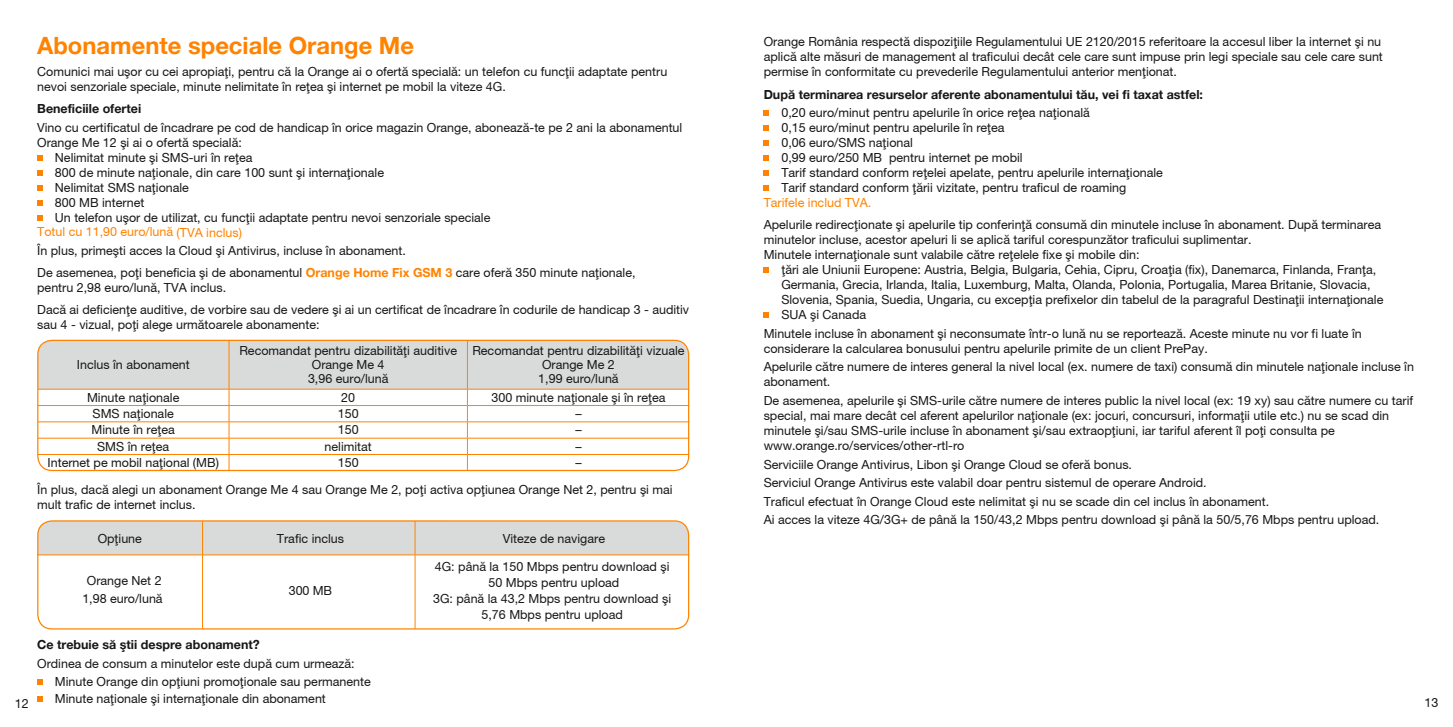
<style>
.page{position:relative;width:1453px;height:727px;background:#fff}
.page>*{position:absolute;margin:0;border:0;box-sizing:border-box;transform-origin:0 0}
.t1{font:700 23.75px "Rom Helvetica Neue";color:#ff8300}
.t2{font:12.5px/15px "Rom Helvetica Neue";color:#181716}
.t3{font:700 12.5px "Rom Helvetica Neue";color:#181716}
.t4{font:12.5px "Rom Helvetica Neue";color:#ff8300}
.s1{font-weight:700;color:#ff8300}
</style>
<div class="page">
<svg style="left:37px;top:155px;width:6px;height:5px"></svg>
<svg style="left:37px;top:170px;width:6px;height:5px"></svg>
<svg style="left:37px;top:185px;width:6px;height:5px"></svg>
<svg style="left:37px;top:200px;width:6px;height:5px"></svg>
<svg style="left:37px;top:215px;width:6px;height:5px"></svg>
<svg style="left:39px;top:341px;width:650px;height:129px"></svg>
<div style="left:37px;top:339px;width:652px;height:132px;border:1px solid #ff8300;border-radius:14px"></div>
<div style="left:38px;top:521px;width:651px;height:33px;background:#d9dada"></div>
<hr style="left:202px;top:521px;width:1px;height:33px;background:#ff8300">
<hr style="left:415px;top:521px;width:1px;height:33px;background:#ff8300">
<hr style="left:37px;top:554px;width:165px;height:1px;background:#ff8300">
<hr style="left:202px;top:554px;width:213px;height:1px;background:#ff8300">
<hr style="left:202px;top:555px;width:1px;height:73px;background:#ff8300">
<hr style="left:415px;top:554px;width:274px;height:1px;background:#ff8300">
<hr style="left:415px;top:555px;width:1px;height:73px;background:#ff8300">
<div style="left:37px;top:520px;width:652px;height:109px;border:1px solid #ff8300;border-radius:14px"></div>
<svg style="left:37px;top:679px;width:6px;height:5px"></svg>
<svg style="left:37px;top:696px;width:6px;height:5px"></svg>
<svg style="left:764px;top:110px;width:5px;height:6px"></svg>
<svg style="left:764px;top:125px;width:5px;height:6px"></svg>
<svg style="left:764px;top:140px;width:5px;height:6px"></svg>
<svg style="left:764px;top:155px;width:5px;height:6px"></svg>
<svg style="left:764px;top:170px;width:5px;height:6px"></svg>
<svg style="left:764px;top:185px;width:5px;height:6px"></svg>
<svg style="left:764px;top:267px;width:5px;height:6px"></svg>
<svg style="left:764px;top:312px;width:5px;height:6px"></svg>
<h1 class="t1" style="left:37px;top:32px;width:378px">Abonamente speciale Orange Me</h1>
<p class="t2" style="left:37px;top:64px;width:631px">Comunici mai u[or cu cei apropia]i, pentru c` la Orange ai o ofert` special`: un telefon cu func]ii adaptate pentru nevoi senzoriale speciale, minute nelimitate în re]ea [i internet pe mobil la viteze 4G.</p>
<p class="t3" style="left:37px;top:102px;width:106px">Beneficiile ofertei</p>
<p class="t2" style="left:37px;top:120px;width:647px">Vino cu certificatul de încadrare pe cod de handicap în orice magazin Orange, aboneaz`-te pe 2 ani la abonamentul</p>
<p class="t2" style="left:37px;top:135px;width:206px">Orange Me 12 [i ai o ofert` special`:</p>
<p class="t2" style="left:55px;top:150px;width:199px">Nelimitat minute [i SMS-uri în re]ea</p>
<p class="t2" style="left:55px;top:165px;width:331px">800 de minute na]ionale, din care 100 sunt [i interna]ionale</p>
<p class="t2" style="left:55px;top:180px;width:136px">Nelimitat SMS na]ionale</p>
<p class="t2" style="left:55px;top:195px;width:91px">800 MB internet</p>
<p class="t2" style="left:55px;top:210px;width:437px">Un telefon u[or de utilizat, cu func]ii adaptate pentru nevoi senzoriale speciale</p>
<p class="t4" style="left:37px;top:225px;width:206px">Totul cu 11,90 euro/lun` (TVA inclus)</p>
<p class="t2" style="left:37px;top:239px;width:600px;line-height:22.1px">În plus, prime[ti acces la Cloud [i Antivirus, incluse \n abonament.<br>De asemenea, po]i beneficia [i de abonamentul <span class="s1">Orange Home Fix GSM 3</span> care ofer` 350 minute na]ionale,</p>
<p class="t2" style="left:37px;top:276px;width:653px;line-height:22.1px">pentru 2,98 euro/lun`, TVA inclus.<br>Dac` ai deficien]e auditive, de vorbire sau de vedere [i ai un certificat de încadrare în codurile de handicap 3 - auditiv</p>
<p class="t2" style="left:37px;top:317px;width:284px">sau 4 - vizual, po]i alege urm`toarele abonamente:</p>
<p class="t2" style="left:77px;top:357px;width:114px">Inclus în abonament</p>
<p class="t2" style="left:239px;top:344px;width:219px;line-height:13.8px;text-align:center">Recomandat pentru dizabilit`]i auditive<br>Orange Me 4<br>3,96 euro/lun`</p>
<p class="t2" style="left:472px;top:344px;width:214px;line-height:13.8px;text-align:center">Recomandat pentru dizabilit`]i vizuale<br>Orange Me 2<br>1,99 euro/lun`</p>
<p class="t2" style="left:87px;top:390px;width:94px">Minute na]ionale</p>
<p class="t2" style="left:341px;top:390px;width:15px">20</p>
<p class="t2" style="left:491px;top:390px;width:175px">300 minute na]ionale [i în re]ea</p>
<p class="t2" style="left:93px;top:406px;width:83px">SMS na]ionale</p>
<p class="t2" style="left:338px;top:406px;width:22px">150</p>
<p class="t2" style="left:575px;top:406px;width:8px">–</p>
<p class="t2" style="left:92px;top:422px;width:85px">Minute în re]ea</p>
<p class="t2" style="left:338px;top:422px;width:22px">150</p>
<p class="t2" style="left:575px;top:422px;width:8px">–</p>
<p class="t2" style="left:97px;top:439px;width:74px">SMS în re]ea</p>
<p class="t2" style="left:325px;top:439px;width:49px">nelimitat</p>
<p class="t2" style="left:575px;top:439px;width:8px">–</p>
<p class="t2" style="left:48px;top:455px;width:173px">Internet pe mobil na]ional (MB)</p>
<p class="t2" style="left:338px;top:455px;width:22px">150</p>
<p class="t2" style="left:37px;top:449px;width:637px;line-height:26.9px;text-indent:538px">–<br>În plus, dac` alegi un abonament Orange Me 4 sau Orange Me 2, po]i activa op]iunea Orange Net 2, pentru [i mai</p>
<p class="t2" style="left:37px;top:497px;width:160px">mult trafic de internet inclus.</p>
<p class="t2" style="left:98px;top:530px;width:46px">Op]iune</p>
<p class="t2" style="left:277px;top:530px;width:69px">Trafic inclus</p>
<p class="t2" style="left:503px;top:530px;width:104px">Viteze de navigare</p>
<p class="t2" style="left:82px;top:572px;width:82px;line-height:17.9px;text-align:center">Orange Net 2<br>1,98 euro/lun`</p>
<p class="t2" style="left:289px;top:583px;width:45px">300 MB</p>
<p class="t2" style="left:433px;top:558px;width:240px;line-height:16.2px;text-align:center">4G: pân` la 150 Mbps pentru download [i<br>50 Mbps pentru upload<br>3G: pân` la 43,2 Mbps pentru download [i<br>5,76 Mbps pentru upload</p>
<p class="t2" style="left:764px;top:34px;width:621px">Orange România respect` dispozi]iile Regulamentului UE 2120/2015 referitoare la accesul liber la internet [i nu aplic` alte m`suri de management al traficului decât cele care sunt impuse prin legi speciale sau cele care sunt permise \n conformitate cu prevederile Regulamentului anterior men]ionat.</p>
<p class="t3" style="left:764px;top:87px;width:441px">Dup` terminarea resurselor aferente abonamentului t`u, vei fi taxat astfel:</p>
<p class="t2" style="left:781px;top:105px;width:383px">0,20 euro/minut pentru apelurile în orice re]ea na]ional`<br>0,15 euro/minut pentru apelurile în re]ea<br>0,06 euro/SMS na]ional<br>0,99 euro/250 MB pentru internet pe mobil<br>Tarif standard conform re]elei apelate, pentru apelurile interna]ionale Tarif standard conform ]`rii vizitate, pentru traficul de roaming</p>
<p class="t4" style="left:764px;top:196px;width:109px">Tarifele includ TVA.</p>
<p class="t2" style="left:764px;top:217px;width:619px">Apelurile redirec]ionate [i apelurile tip conferin]` consum` din minutele incluse în abonament. Dup` terminarea minutelor incluse, acestor apeluri li se aplic` tariful corespunz`tor traficului suplimentar.<br>Minutele interna]ionale sunt valabile c`tre re]elele fixe [i mobile din:</p>
<p class="t2" style="left:781px;top:262px;width:603px">]`ri ale Uniunii Europene: Austria, Belgia, Bulgaria, Cehia, Cipru, Croa]ia (fix), Danemarca, Finlanda, Fran]a, Germania, Grecia, Irlanda, Italia, Luxemburg, Malta, Olanda, Polonia, Portugalia, Marea Britanie, Slovacia, Slovenia, Spania, Suedia, Ungaria, cu excep]ia prefixelor din tabelul de la paragraful Destina]ii interna]ionale SUA [i Canada</p>
<p class="t2" style="left:764px;top:326px;width:600px">Minutele incluse în abonament [i neconsumate într-o lun` nu se reporteaz`. Aceste minute nu vor fi luate în considerare la calcularea bonusului pentru apelurile primite de un client PrePay.</p>
<p class="t2" style="left:764px;top:359px;width:652px">Apelurile c`tre numere de interes general la nivel local (ex. numere de taxi) consum` din minutele na]ionale incluse în abonament.</p>
<p class="t2" style="left:764px;top:393px;width:651px">De asemenea, apelurile [i SMS-urile c`tre numere de interes public la nivel local (ex: 19 xy) sau c`tre numere cu tarif special, mai mare decât cel aferent apelurilor na]ionale (ex: jocuri, concursuri, informa]ii utile etc.) nu se scad din minutele [i/sau SMS-urile incluse în abonament [i/sau extraop]iuni, iar tariful aferent îl po]i consulta pe www.orange.ro/services/other-rtl-ro</p>
<p class="t2" style="left:764px;top:455px;width:617px;line-height:18.5px">Serviciile Orange Antivirus, Libon [i Orange Cloud se ofer` bonus.<br>Serviciul Orange Antivirus este valabil doar pentru sistemul de operare Android.<br>Traficul efectuat în Orange Cloud este nelimitat [i nu se scade din cel inclus în abonament.<br>Ai acces la viteze 4G/3G+ de pân` la 150/43,2 Mbps pentru download [i pân` la 50/5,76 Mbps pentru upload.</p>
<p class="t3" style="left:37px;top:637px;width:224px">Ce trebuie s` [tii despre abonament?</p>
<p class="t2" style="left:55px;top:655px;width:317px;line-height:17.5px;text-indent:-18px">Ordinea de consum a minutelor este dup` cum urmeaz`:<br>Minute Orange din op]iuni promo]ionale sau permanente<br>Minute na]ionale [i interna]ionale din abonament</p>
<p class="t2" style="left:15px;top:695px;width:15px">12</p>
<p class="t2" style="left:1424px;top:695px;width:15px">13</p>
</div>
